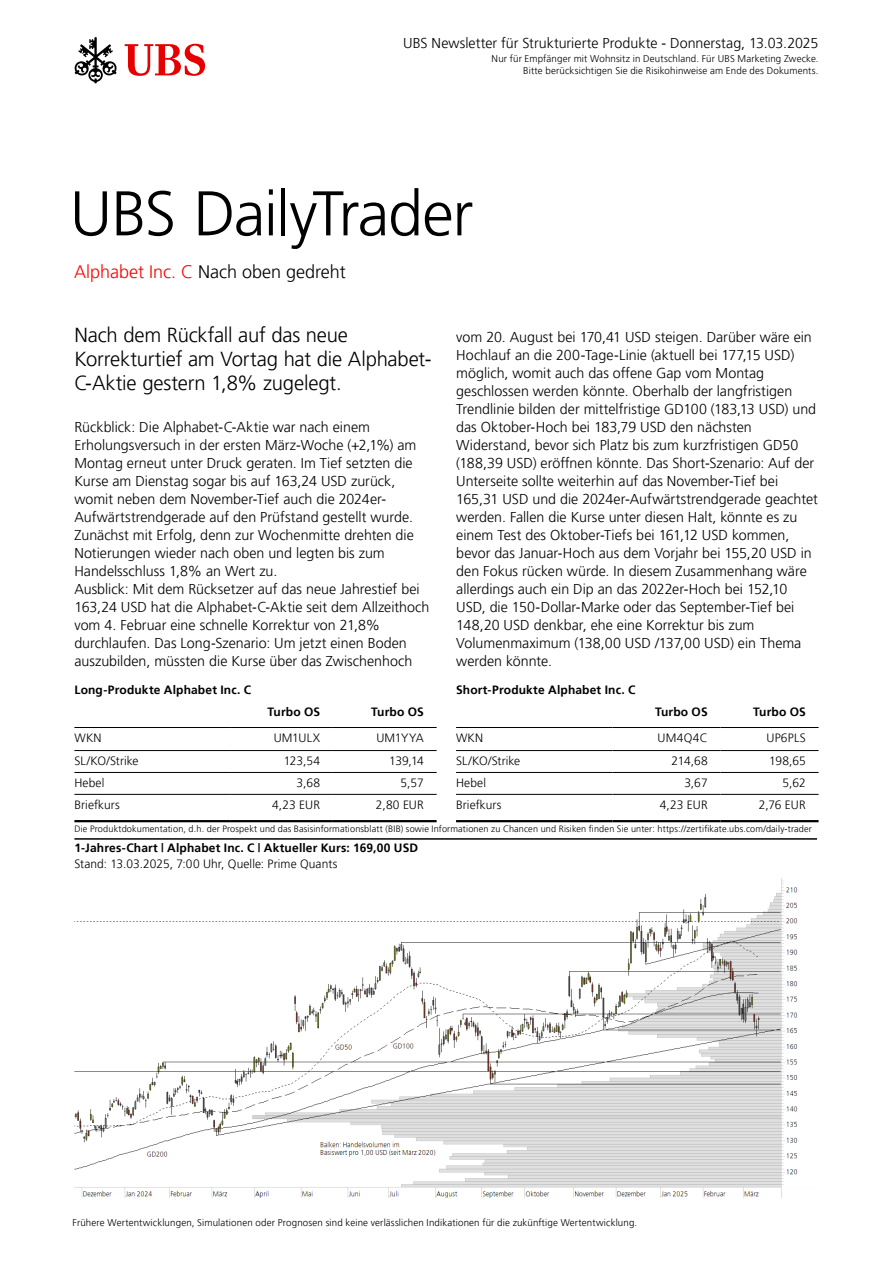
<style>
.page{position:relative;width:893px;height:1263px;background:#fff}
.page>*{position:absolute;margin:0;border:0;box-sizing:border-box;transform-origin:0 0}
.t1{font:300 63px "Frutiger 45";letter-spacing:-.025em;color:#000}
.t2{font:300 20.25px/24px "Frutiger 45";letter-spacing:-.01em;color:#000}
.t3{font:300 18px "Frutiger 45";color:#000}
.t4{font:300 14.25px/18px "Frutiger 45";color:#000}
.t5{font:300 12px "Frutiger 45";letter-spacing:.01em;color:#000}
.t6{font:300 12px "Frutiger 45";letter-spacing:.015em;color:#000}
.t7{font:300 9.75px/12px "Frutiger 45";letter-spacing:.015em;color:#000;text-align:right}
.t8{font:300 9.15px "Frutiger 45";letter-spacing:.015em;color:#000}
.s1{color:#f00}
</style>
<div class="page">
<svg style="left:125px;top:44px;width:80px;height:32px"></svg>
<svg style="left:74px;top:37px;width:43px;height:46px"></svg>
<img style="left:74px;top:878px;width:724px;height:319px">
<hr style="left:231px;top:750px;width:102px;height:1px;background:#000">
<hr style="left:74px;top:727px;width:157px;height:1px;background:#000">
<hr style="left:231px;top:727px;width:102px;height:1px;background:#000">
<hr style="left:333px;top:727px;width:104px;height:1px;background:#000">
<hr style="left:74px;top:750px;width:157px;height:1px;background:#000">
<hr style="left:333px;top:750px;width:104px;height:1px;background:#000">
<hr style="left:74px;top:772px;width:157px;height:1px;background:#000">
<hr style="left:231px;top:772px;width:102px;height:1px;background:#000">
<hr style="left:333px;top:772px;width:104px;height:1px;background:#000">
<hr style="left:74px;top:794px;width:157px;height:1px;background:#000">
<hr style="left:231px;top:794px;width:102px;height:1px;background:#000">
<hr style="left:333px;top:794px;width:104px;height:1px;background:#000">
<hr style="left:74px;top:820px;width:157px;height:2px;background:#000">
<hr style="left:231px;top:820px;width:102px;height:2px;background:#000">
<hr style="left:333px;top:820px;width:104px;height:2px;background:#000">
<hr style="left:720px;top:750px;width:99px;height:1px;background:#000">
<hr style="left:456px;top:727px;width:156px;height:1px;background:#000">
<hr style="left:612px;top:727px;width:108px;height:1px;background:#000">
<hr style="left:720px;top:727px;width:99px;height:1px;background:#000">
<hr style="left:456px;top:750px;width:156px;height:1px;background:#000">
<hr style="left:612px;top:750px;width:108px;height:1px;background:#000">
<hr style="left:456px;top:772px;width:156px;height:1px;background:#000">
<hr style="left:612px;top:772px;width:108px;height:1px;background:#000">
<hr style="left:720px;top:772px;width:99px;height:1px;background:#000">
<hr style="left:456px;top:794px;width:156px;height:1px;background:#000">
<hr style="left:612px;top:794px;width:108px;height:1px;background:#000">
<hr style="left:720px;top:794px;width:99px;height:1px;background:#000">
<hr style="left:456px;top:820px;width:156px;height:2px;background:#000">
<hr style="left:612px;top:820px;width:108px;height:2px;background:#000">
<hr style="left:720px;top:820px;width:99px;height:2px;background:#000">
<hr style="left:74px;top:838px;width:743px;height:2px;background:#000">
<p class="t4" style="left:403px;top:34px;width:417px">UBS Newsletter für Strukturierte Produkte - Donnerstag, 13.03.2025</p>
<p class="t7" style="left:492px;top:53px;width:328px">Nur für Empfänger mit Wohnsitz in Deutschland. Für UBS Marketing Zwecke.<br>Bitte berücksichtigen Sie die Risikohinweise am Ende des Dokuments.</p>
<h1 class="t1" style="left:70px;top:177px;width:405px">UBS DailyTrader</h1>
<p class="t3" style="left:74px;top:261px;width:273px"><span class="s1">Alphabet Inc. C</span> Nach oben gedreht</p>
<h2 class="t2" style="left:74px;top:323px;width:359px">Nach dem Rückfall auf das neue<br>Korrekturtief am Vortag hat die Alphabet-<br>C-Aktie gestern 1,8% zugelegt.</h2>
<p class="t4" style="left:74px;top:418px;width:357px">Rückblick: Die Alphabet-C-Aktie war nach einem Erholungsversuch in der ersten März-Woche (+2,1%) am Montag erneut unter Druck geraten. Im Tief setzten die Kurse am Dienstag sogar bis auf 163,24 USD zurück, womit neben dem November-Tief auch die 2024er-Aufwärtstrendgerade auf den Prüfstand gestellt wurde.<br>Zunächst mit Erfolg, denn zur Wochenmitte drehten die Notierungen wieder nach oben und legten bis zum Handelsschluss 1,8% an Wert zu.<br>Ausblick: Mit dem Rücksetzer auf das neue Jahrestief bei 163,24 USD hat die Alphabet-C-Aktie seit dem Allzeithoch vom 4. Februar eine schnelle Korrektur von 21,8% durchlaufen. Das Long-Szenario: Um jetzt einen Boden auszubilden, müssten die Kurse über das Zwischenhoch</p>
<p class="t6" style="left:267px;top:704px;width:54px">Turbo OS</p>
<p class="t6" style="left:371px;top:704px;width:54px">Turbo OS</p>
<p class="t5" style="left:74px;top:731px;width:29px">WKN</p>
<p class="t5" style="left:274px;top:731px;width:48px">UM1ULX</p>
<p class="t5" style="left:376px;top:731px;width:49px">UM1YYA</p>
<p class="t5" style="left:74px;top:754px;width:66px">SL/KO/Strike</p>
<p class="t5" style="left:284px;top:754px;width:38px">123,54</p>
<p class="t5" style="left:389px;top:754px;width:36px">139,14</p>
<p class="t5" style="left:74px;top:776px;width:32px">Hebel</p>
<p class="t5" style="left:297px;top:776px;width:25px">3,68</p>
<p class="t5" style="left:401px;top:776px;width:25px">5,57</p>
<p class="t5" style="left:74px;top:797px;width:47px">Briefkurs</p>
<p class="t5" style="left:272px;top:797px;width:49px">4,23 EUR</p>
<p class="t5" style="left:376px;top:797px;width:49px">2,80 EUR</p>
<p class="t4" style="left:456px;top:328px;width:363px">vom 20. August bei 170,41 USD steigen. Darüber wäre ein Hochlauf an die 200-Tage-Linie (aktuell bei 177,15 USD) möglich, womit auch das offene Gap vom Montag geschlossen werden könnte. Oberhalb der langfristigen Trendlinie bilden der mittelfristige GD100 (183,13 USD) und das Oktober-Hoch bei 183,79 USD den nächsten Widerstand, bevor sich Platz bis zum kurzfristigen GD50 (188,39 USD) eröffnen könnte. Das Short-Szenario: Auf der Unterseite sollte weiterhin auf das November-Tief bei 165,31 USD und die 2024er-Aufwärtstrendgerade geachtet werden. Fallen die Kurse unter diesen Halt, könnte es zu einem Test des Oktober-Tiefs bei 161,12 USD kommen, bevor das Januar-Hoch aus dem Vorjahr bei 155,20 USD in den Fokus rücken würde. In diesem Zusammenhang wäre allerdings auch ein Dip an das 2022er-Hoch bei 152,10<br>USD, die 150-Dollar-Marke oder das September-Tief bei 148,20 USD denkbar, ehe eine Korrektur bis zum Volumenmaximum (138,00 USD /137,00 USD) ein Thema werden könnte.</p>
<p class="t6" style="left:74px;top:682px;width:178px">Long-Produkte Alphabet Inc. C</p>
<p class="t6" style="left:456px;top:682px;width:181px">Short-Produkte Alphabet Inc. C</p>
<p class="t6" style="left:655px;top:704px;width:54px">Turbo OS</p>
<p class="t6" style="left:753px;top:704px;width:54px">Turbo OS</p>
<p class="t5" style="left:456px;top:731px;width:29px">WKN</p>
<p class="t5" style="left:658px;top:731px;width:52px">UM4Q4C</p>
<p class="t5" style="left:766px;top:731px;width:41px">UP6PLS</p>
<p class="t5" style="left:456px;top:754px;width:66px">SL/KO/Strike</p>
<p class="t5" style="left:672px;top:754px;width:38px">214,68</p>
<p class="t5" style="left:769px;top:754px;width:38px">198,65</p>
<p class="t5" style="left:456px;top:776px;width:32px">Hebel</p>
<p class="t5" style="left:684px;top:776px;width:25px">3,67</p>
<p class="t5" style="left:782px;top:776px;width:25px">5,62</p>
<p class="t5" style="left:456px;top:797px;width:47px">Briefkurs</p>
<p class="t5" style="left:660px;top:797px;width:49px">4,23 EUR</p>
<p class="t5" style="left:759px;top:797px;width:48px">2,76 EUR</p>
<p class="t8" style="left:74px;top:823px;width:739px">Die Produktdokumentation, d.h. der Prospekt und das Basisinformationsblatt (BIB) sowie Informationen zu Chancen und Risiken finden Sie unter: https://zertifikate.ubs.com/daily-trader</p>
<p class="t6" style="left:74px;top:841px;width:345px">1-Jahres-Chart | Alphabet Inc. C | Aktueller Kurs: 169,00 USD</p>
<p class="t5" style="left:74px;top:857px;width:264px">Stand: 13.03.2025, 7:00 Uhr, Quelle: Prime Quants</p>
<p class="t7" style="left:73px;top:1216px;width:566px">Frühere Wertentwicklungen, Simulationen oder Prognosen sind keine verlässlichen Indikationen für die zukünftige Wertentwicklung.</p>
</div>
